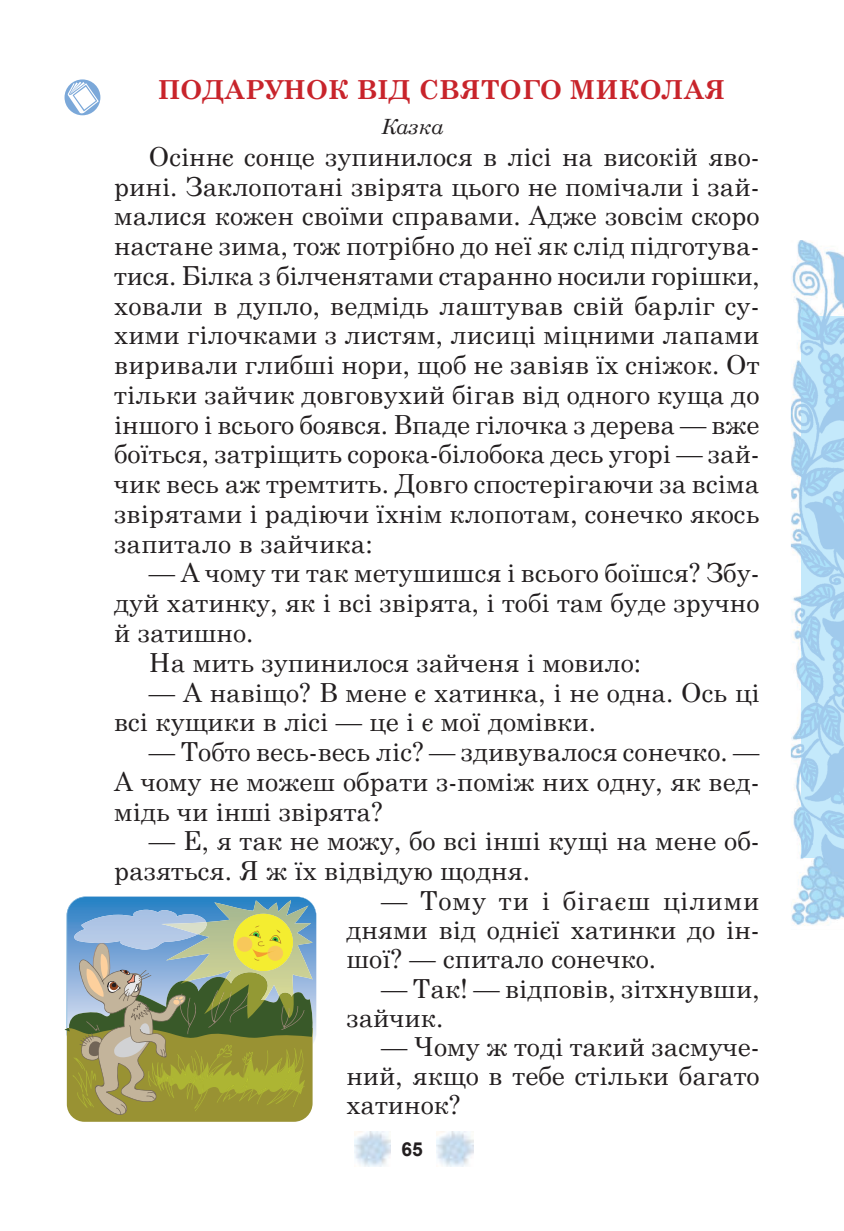
<style>
.page{position:relative;width:844px;height:1231px;background:#fff}
.page>*{position:absolute;margin:0;border:0;box-sizing:border-box;transform-origin:0 0}
.t1{font:26.25px/29.8px "Schoolbooknk BOHDAN";color:#231f20;text-align:justify}
.t2{font:700 26.25px "Schoolbooknk BOHDAN";color:#c8242b}
.t3{font:italic 21px "Schoolbooknk BOHDAN";color:#231f20}
.t4{font:700 19.25px "Arial";color:#231f20}
</style>
<div class="page">
<img style="left:354px;top:1131px;width:36px;height:35px">
<img style="left:437px;top:1131px;width:36px;height:35px">
<svg style="left:64px;top:79px;width:36px;height:36px"></svg>
<svg style="left:68px;top:82px;width:31px;height:32px"></svg>
<img style="left:67px;top:896px;width:249px;height:147px">
<img style="left:166px;top:900px;width:146px;height:13px">
<img style="left:74px;top:909px;width:132px;height:4px">
<svg style="left:64px;top:913px;width:249px;height:208px;background:#9aa26e"></svg>
<img style="left:790px;top:240px;width:53px;height:686px">
<img style="left:800px;top:316px;width:43px;height:541px">
<p class="t2" style="left:158px;top:73px;width:569px">ПОДАРУНОК ВІД СВЯТОГО МИКОЛАЯ</p>
<p class="t3" style="left:380px;top:113px;width:64px">Казка</p>
<p class="t1" style="left:114px;top:142px;width:647px;text-indent:35px">Осіннє сонце зупинилося в лісі на високій яво&shy;рині. Заклопотані звірята цього не помічали і зай&shy;малися кожен своїми справами. Адже зовсім скоро настане зима, тож потрібно до неї як слід підготува&shy;тися. Білка з білченятами старанно носили горішки, ховали в дупло, ведмідь лаштував свій барліг су&shy;хими гілочками з листям, лисиці міцними лапами виривали глибші нори, щоб не завіяв їх сніжок. От тільки зайчик довговухий бігав від одного куща до іншого і всього боявся. Впаде гілочка з дерева — вже боїться, затріщить сорока-білобока десь угорі — зай&shy;чик весь аж тремтить. Довго спостерігаючи за всіма звірятами і радіючи їхнім клопотам, сонечко якось запитало в зайчика:</p>
<p class="t1" style="left:149px;top:558px;width:612px">— А чому ти так метушишся і всього боїшся? Збу-</p>
<p class="t1" style="left:114px;top:588px;width:646px">дуй хатинку, як і всі звірята, і тобі там буде зручно</p>
<p class="t1" style="left:114px;top:618px;width:141px">й затишно.</p>
<p class="t1" style="left:149px;top:648px;width:493px">На мить зупинилося зайченя і мовило:</p>
<p class="t1" style="left:114px;top:677px;width:646px;text-indent:35px">— А навіщо? В мене є хатинка, і не одна. Ось ці всі кущики в лісі — це і є мої домівки.</p>
<p class="t1" style="left:114px;top:737px;width:646px;text-indent:35px">— Тобто весь-весь ліс? — здивувалося со неч ко. — А чому не можеш обрати з-поміж них одну, як вед&shy;мідь чи інші звірята?</p>
<p class="t1" style="left:114px;top:826px;width:646px;text-indent:35px">— Е, я так не можу, бо всі інші кущі на мене об&shy;разяться. Я ж їх відвідую щодня.</p>
<p class="t1" style="left:346px;top:886px;width:414px;line-height:29.2px;text-indent:35px">— Тому ти і бігаєш цілими днями від однієї хатинки до ін&shy;шої? — спитало сонечко.</p>
<p class="t1" style="left:346px;top:973px;width:414px;line-height:29.2px;text-indent:35px">— Так! — відповів, зітхнувши, зайчик.</p>
<p class="t1" style="left:346px;top:1032px;width:414px;line-height:29.2px;text-indent:35px">— Чому ж тоді такий засмуче&shy;ний, якщо в тебе стільки багато хатинок?</p>
<p class="t4" style="left:401px;top:1135px;width:23px">65</p>
</div>
